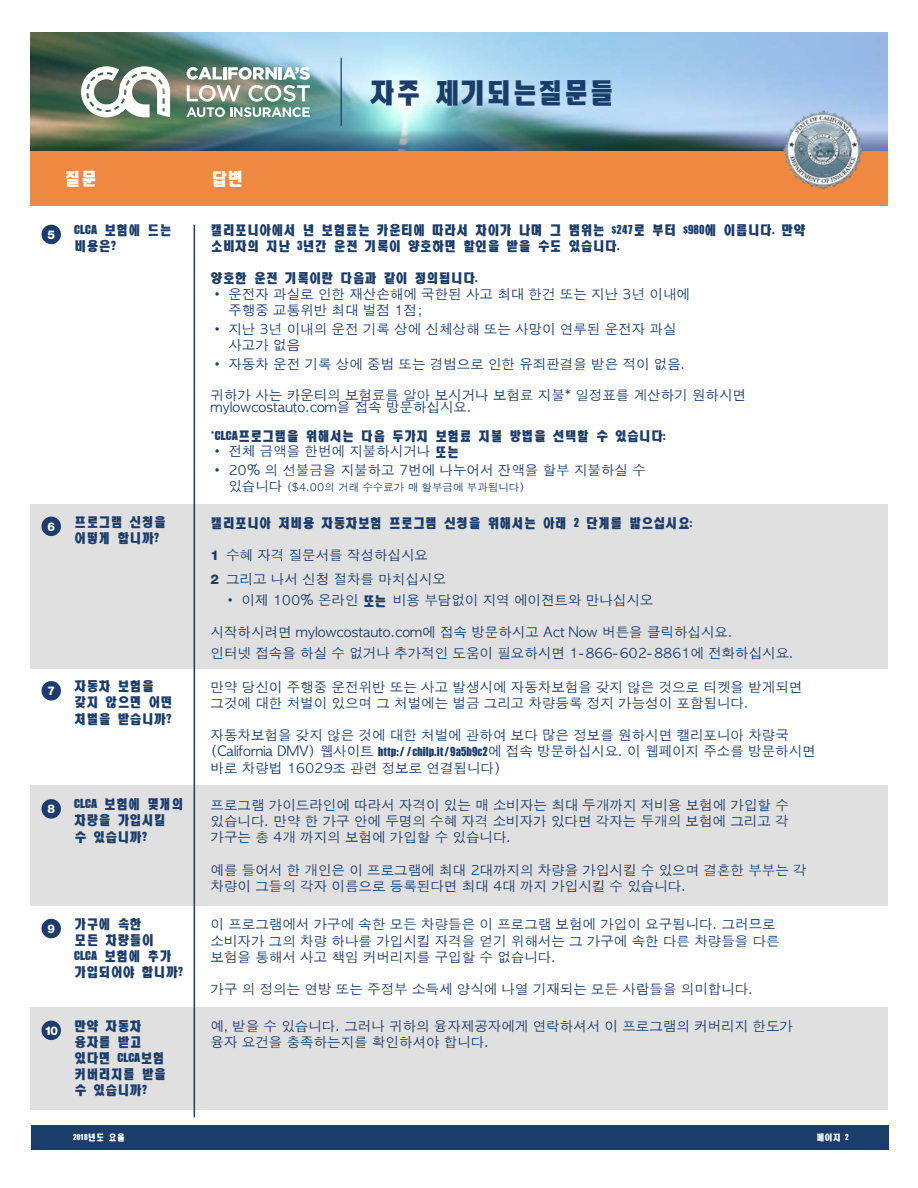
<style>
.page{position:relative;width:918px;height:1188px;background:#fff}
.page>*{position:absolute;margin:0;border:0;box-sizing:border-box;transform-origin:0 0}
.t1{font:28.5px "JCH Ead A";color:#1a3d6a}
.t2{font:18px "JCH Ead A";color:#fff}
.t3{font:13.5px/16.2px "Apple Gothic";color:#1a3d6a}
.t4{font:13.5px/16.2px "JCH Ead A";color:#1a3d6a}
.t5{font:800 12px "Helvetica Neue";color:#fff}
.t6{font:10.5px "Apple Gothic";color:#1a3d6a}
.t7{font:9px "JCH Ead A";color:#fff}
.s1{font-family:"JCH Ead A"}
.s2{font-size:13.5px}
.s3{font-family:"Helvetica Neue";font-weight:800}
</style>
<div class="page">
<div style="left:31px;top:1125px;width:858px;height:25px;background:#1a3d6a"></div>
<img style="left:30px;top:33px;width:858px;height:97px">
<img style="left:30px;top:130px;width:858px;height:21px">
<div style="left:30px;top:151px;width:858px;height:54px;background:#ef8840"></div>
<svg style="left:81px;top:66px;width:89px;height:51px"></svg>
<img style="left:187px;top:67px;width:123px;height:50px">
<hr style="left:341px;top:58px;width:1px;height:68px;background:#1c3d6b">
<img style="left:782px;top:108px;width:82px;height:82px">
<div style="left:30px;top:786px;width:858px;height:120px;background:#e0e0e1"></div>
<div style="left:30px;top:1007px;width:858px;height:103px;background:#e0e0e1"></div>
<div style="left:30px;top:505px;width:858px;height:164px;background:#e0e0e1"></div>
<div style="left:41px;top:225px;width:20px;height:19px;background:#1c3d6b;border-radius:50%"></div>
<div style="left:41px;top:517px;width:20px;height:19px;background:#1c3d6b;border-radius:50%"></div>
<div style="left:41px;top:799px;width:20px;height:20px;background:#1c3d6b;border-radius:50%"></div>
<div style="left:41px;top:1021px;width:20px;height:19px;background:#1c3d6b;border-radius:50%"></div>
<div style="left:41px;top:919px;width:20px;height:19px;background:#1c3d6b;border-radius:50%"></div>
<div style="left:41px;top:681px;width:20px;height:20px;background:#1c3d6b;border-radius:50%"></div>
<hr style="left:194px;top:225px;width:1px;height:892px;background:#1a3d6a">
<h1 class="t1" style="left:369px;top:79px;width:247px">자주 제기되는질문들</h1>
<h2 class="t2" style="left:65px;top:170px;width:34px">질문</h2>
<h2 class="t2" style="left:211px;top:170px;width:34px">답변</h2>
<p class="t5" style="left:47px;top:227px;width:9px">5</p>
<p class="t4" style="left:74px;top:222px;width:99px">CLCA 보험에 드는 비용은?</p>
<p class="t5" style="left:47px;top:519px;width:9px">6</p>
<p class="t4" style="left:74px;top:514px;width:93px">프로그램 신청을 어떻게 합니까?</p>
<p class="t5" style="left:47px;top:684px;width:9px">7</p>
<p class="t4" style="left:74px;top:678px;width:100px">자동차 보험을 갖지 않으면 어떤 처벌을 받습니까?</p>
<p class="t5" style="left:47px;top:802px;width:9px">8</p>
<p class="t4" style="left:74px;top:796px;width:111px">CLCA 보험에 몇개의 차량을 가입시킬<br>수 있습니까?</p>
<p class="t5" style="left:47px;top:921px;width:9px">9</p>
<p class="t5" style="left:45px;top:1023px;width:15px">10</p>
<p class="t4" style="left:74px;top:916px;width:111px">가구에 속한<br>모든 차량들이<br>CLCA 보험에 추가 가입되어야 합니까?</p>
<p class="t4" style="left:74px;top:1018px;width:93px">만약 자동차 융자를 받고 있다면 CLCA보험 커버리지를 받을 수 있습니까?</p>
<p class="t4" style="left:211px;top:222px;width:596px">캘리포니아에서 년 보험료는 카운티에 따라서 차이가 나며 그 범위는 $247로 부터 $980에 이릅니다. 만약 소비자의 지난 3년간 운전 기록이 양호하면 할인을 받을 수도 있습니다.</p>
<p class="t4" style="left:211px;top:270px;width:269px">양호한 운전 기록이란 다음과 같이 정의됩니다.</p>
<p class="t3" style="left:228px;top:286px;width:463px;text-indent:-18px">• 운전자 과실로 인한 재산손해에 국한된 사고 최대 한건 또는 지난 3년 이내에 주행중 교통위반 최대 벌점 1점;</p>
<p class="t3" style="left:228px;top:321px;width:450px;text-indent:-18px">• 지난 3년 이내의 운전 기록 상에 신체상해 또는 사망이 연루된 운전자 과실 사고가 없음</p>
<p class="t3" style="left:211px;top:356px;width:476px">• 자동차 운전 기록 상에 중범 또는 경범으로 인한 유죄판결을 받은 적이 없음.</p>
<p class="t3" style="left:211px;top:389px;width:537px;line-height:12px">귀하가 사는 카운티의 보험료를 알아 보시거나 보험료 지불* 일정표를 계산하기 원하시면 mylowcostauto.com을 접속 방문하십시요.</p>
<p class="t4" style="left:211px;top:428px;width:457px">*CLCA프로그램을 위해서는 다음 두가지 보험료 지불 방법을 선택할 수 있습니다:</p>
<p class="t3" style="left:211px;top:443px;width:250px">• 전체 금액을 한번에 지불하시거나 <span class="s1">또는</span></p>
<p class="t3" style="left:211px;top:462px;width:437px">• 20% 의 선불금을 지불하고 7번에 나누어서 잔액을 할부 지불하실 수</p>
<p class="t6" style="left:228px;top:481px;width:298px"><span class="s2">있습니다</span> ($4.00의 거래 수수료가 매 할부금에 부과됩니다)</p>
<p class="t4" style="left:211px;top:515px;width:483px">캘리포니아 저비용 자동차보험 프로그램 신청을 위해서는 아래 2 단계를 밟으십시요:</p>
<p class="t3" style="left:211px;top:543px;width:237px;line-height:24.6px"><span class="s3">1</span> 수혜 자격 질문서를 작성하십시요<br><span class="s3">2</span> 그리고 나서 신청 절차를 마치십시오</p>
<p class="t3" style="left:224px;top:592px;width:431px">• 이제 100% 온라인 <span class="s1">또는</span> 비용 부담없이 지역 에이젼트와 만나십시오</p>
<p class="t3" style="left:211px;top:622px;width:585px;line-height:21px">시작하시려면 mylowcostauto.com에 접속 방문하시고 Act Now 버튼을 클릭하십시요.<br>인터넷 접속을 하실 수 없거나 추가적인 도움이 필요하시면 1-866-602-8861에 전화하십시요.</p>
<p class="t3" style="left:211px;top:679px;width:593px">만약 당신이 주행중 운전위반 또는 사고 발생시에 자동차보험을 갖지 않은 것으로 티켓을 받게되면 그것에 대한 처벌이 있으며 그 처벌에는 벌금 그리고 차량등록 정지 가능성이 포함됩니다.</p>
<p class="t3" style="left:211px;top:727px;width:607px">자동차보험을 갖지 않은 것에 대한 처벌에 관하여 보다 많은 정보를 원하시면 캘리포니아 차량국 (California DMV) 웹사이트 <span class="s1">http://chilp.it/9a5b9c2</span>에 접속 방문하십시요. 이 웹페이지 주소를 방문하시면 바로 차량법 16029조 관련 정보로 연결됩니다)</p>
<p class="t3" style="left:211px;top:797px;width:580px;text-align:justify">프로그램 가이드라인에 따라서 자격이 있는 매 소비자는 최대 두개까지 저비용 보험에 가입할 수 있습니다. 만약 한 가구 안에 두명의 수혜 자격 소비자가 있다면 각자는 두개의 보험에 그리고 각 가구는 총 4개 까지의 보험에 가입할 수 있습니다.</p>
<p class="t3" style="left:211px;top:862px;width:598px">예를 들어서 한 개인은 이 프로그램에 최대 2대까지의 차량을 가입시킬 수 있으며 결혼한 부부는 각 차량이 그들의 각자 이름으로 등록된다면 최대 4대 까지 가입시킬 수 있습니다.</p>
<p class="t3" style="left:211px;top:917px;width:571px">이 프로그램에서 가구에 속한 모든 차량들은 이 프로그램 보험에 가입이 요구됩니다. 그러므로 소비자가 그의 차량 하나를 가입시킬 자격을 얻기 위해서는 그 가구에 속한 다른 차량들을 다른 보험을 통해서 사고 책임 커버리지를 구입할 수 없습니다.</p>
<p class="t3" style="left:211px;top:981px;width:544px">가구 의 정의는 연방 또는 주정부 소득세 양식에 나열 기재되는 모든 사람들을 의미합니다.</p>
<p class="t3" style="left:211px;top:1018px;width:584px">예, 받을 수 있습니다. 그러나 귀하의 융자제공자에게 연락하셔서 이 프로그램의 커버리지 한도가 융자 요건을 충족하는지를 확인하셔야 합니다.</p>
<p class="t7" style="left:73px;top:1133px;width:53px">2018년도 요율</p>
<p class="t7" style="left:817px;top:1133px;width:34px">페이지 2</p>
</div>
